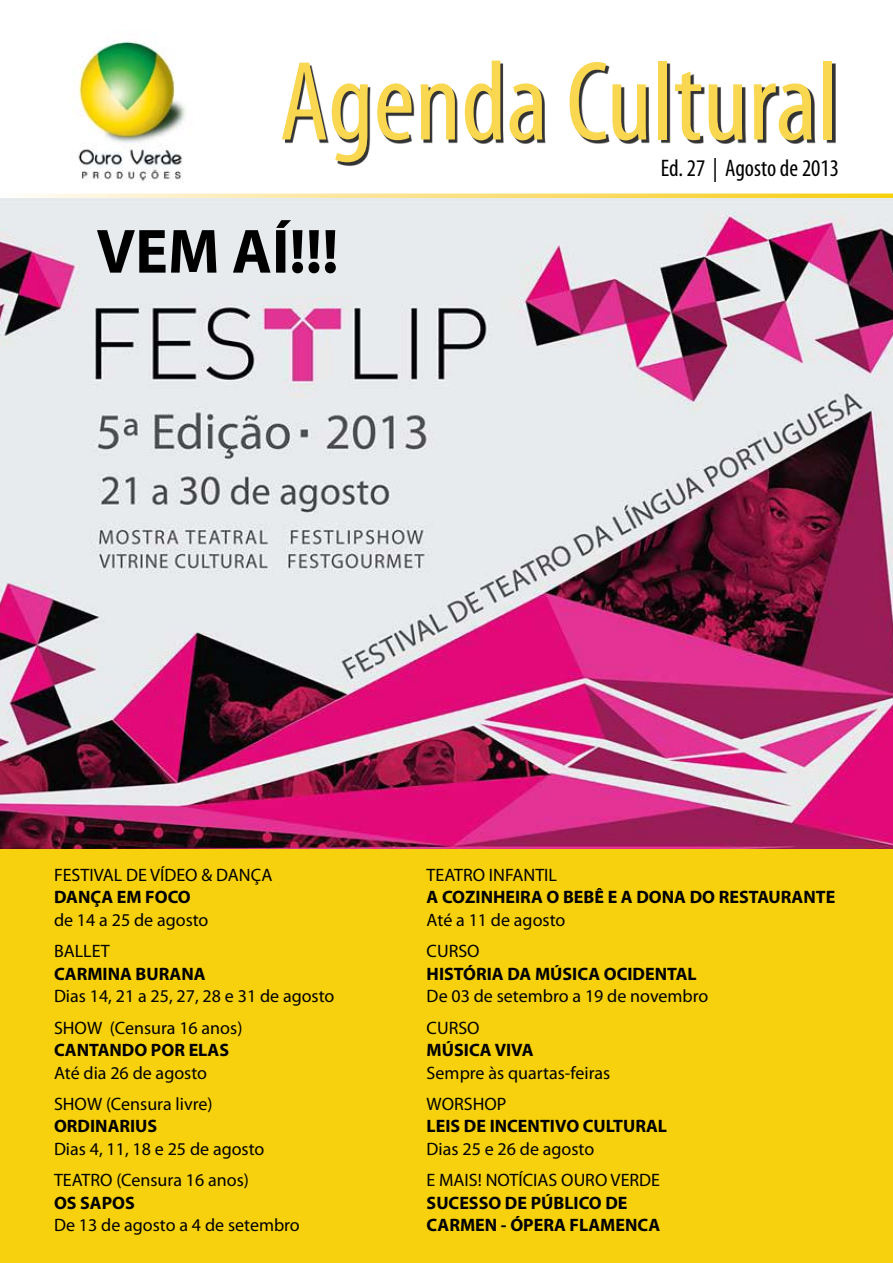
<style>
.page{position:relative;width:893px;height:1263px;background:#fff}
.page>*{position:absolute;margin:0;border:0;box-sizing:border-box;transform-origin:0 0}
.t1{font:condensed 114px "Myriad Pro";color:#f9d751}
.t2{font:700 63px "Myriad Pro";color:#000}
.t3{font:condensed 24px "Myriad Pro";color:#000}
.t4{font:18px/31px "Myriad Pro";color:#000}
.t5{font:700 18px/22.6px "Myriad Pro";color:#000}
</style>
<div class="page">
<img style="left:0;top:198px;width:893px;height:651px">
<div style="left:0;top:849px;width:893px;height:414px;background:#f7d10d"></div>
<svg style="left:25px;top:194px;width:260px;height:4px"></svg>
<div style="left:285px;top:64px;width:608px;height:138px;background:#000;opacity:.8"></div>
<img style="left:73px;top:41px;width:113px;height:140px">
<h1 class="t1" style="left:279px;top:33px;width:561px">Agenda Cultural</h1>
<h3 class="t3" style="left:661px;top:153px;width:180px">Ed. 27 | Agosto de 2013</h3>
<h2 class="t2" style="left:96px;top:210px;width:244px">VEM AÍ!!!</h2>
<p class="t4" style="left:54px;top:859px;width:220px">FESTIVAL DE VÍDEO &amp; DANÇA</p>
<p class="t5" style="left:54px;top:885px;width:138px">DANÇA EM FOCO</p>
<p class="t4" style="left:54px;top:904px;width:156px">de 14 a 25 de agosto<br>BALLET</p>
<p class="t5" style="left:54px;top:962px;width:153px">CARMINA BURANA</p>
<p class="t4" style="left:54px;top:980px;width:282px">Dias 14, 21 a 25, 27, 28 e 31 de agosto<br>SHOW (Censura 16 anos)</p>
<p class="t5" style="left:54px;top:1038px;width:177px">CANTANDO POR ELAS</p>
<p class="t4" style="left:54px;top:1057px;width:160px">Até dia 26 de agosto<br>SHOW (Censura livre)</p>
<p class="t5" style="left:54px;top:1114px;width:105px">ORDINARIUS</p>
<p class="t4" style="left:54px;top:1133px;width:212px">Dias 4, 11, 18 e 25 de agosto<br>TEATRO (Censura 16 anos)</p>
<p class="t5" style="left:54px;top:1191px;width:82px">OS SAPOS</p>
<p class="t4" style="left:54px;top:1209px;width:247px">De 13 de agosto a 4 de setembro</p>
<p class="t4" style="left:427px;top:859px;width:132px">TEATRO INFANTIL</p>
<p class="t5" style="left:427px;top:885px;width:410px">A COZINHEIRA O BEBÊ E A DONA DO RESTAURANTE</p>
<p class="t4" style="left:427px;top:904px;width:140px">Até a 11 de agosto<br>CURSO</p>
<p class="t5" style="left:427px;top:962px;width:272px">HISTÓRIA DA MÚSICA OCIDENTAL</p>
<p class="t4" style="left:427px;top:980px;width:283px">De 03 de setembro a 19 de novembro<br>CURSO</p>
<p class="t5" style="left:427px;top:1038px;width:108px">MÚSICA VIVA</p>
<p class="t4" style="left:427px;top:1057px;width:185px">Sempre às quartas-feiras<br>WORSHOP</p>
<p class="t5" style="left:427px;top:1114px;width:242px">LEIS DE INCENTIVO CULTURAL</p>
<p class="t4" style="left:427px;top:1133px;width:235px">Dias 25 e 26 de agosto<br>E MAIS! NOTÍCIAS OURO VERDE</p>
<p class="t5" style="left:427px;top:1191px;width:235px">SUCESSO DE PÚBLICO DE<br>CARMEN - ÓPERA FLAMENCA</p>
</div>
